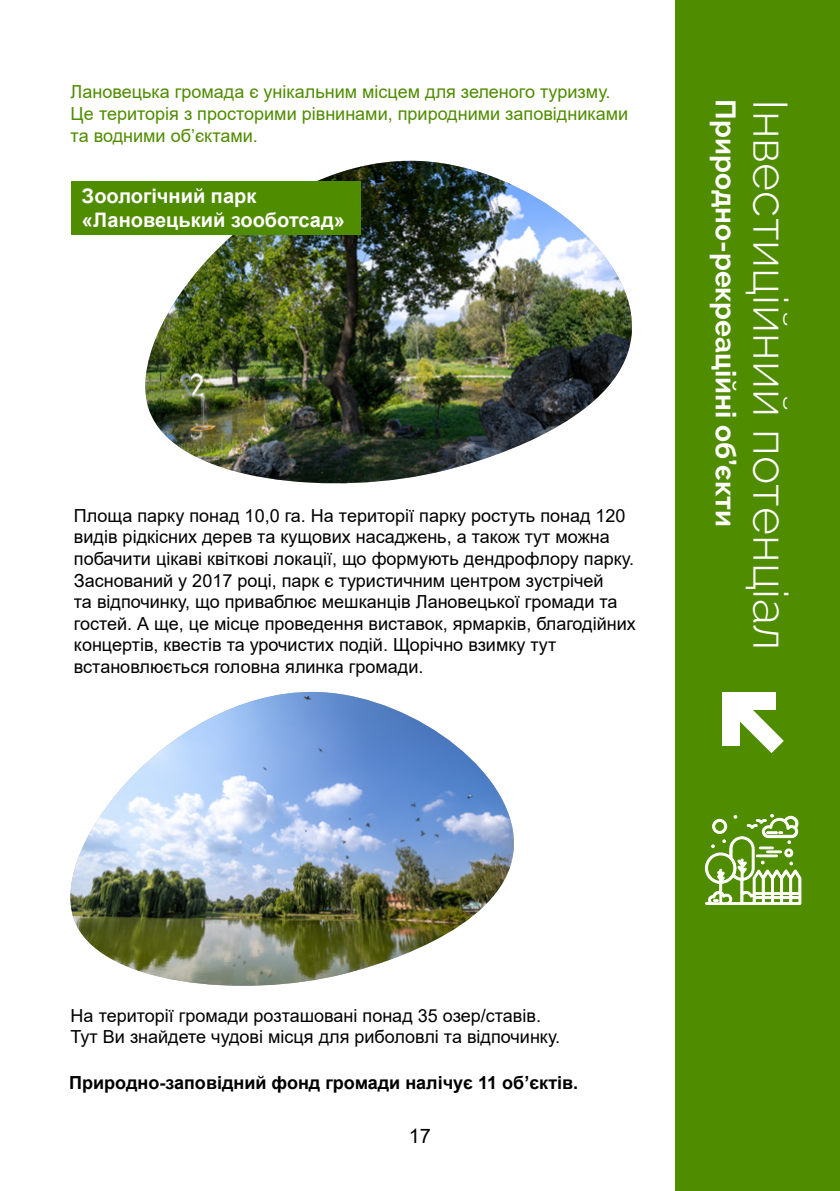
<style>
.page{position:relative;width:840px;height:1191px;background:#fff}
.page>*{position:absolute;margin:0;border:0;box-sizing:border-box;transform-origin:0 0}
.t1{font:300 48px "Raleway";color:#fff}
.t2{font:700 28px "Raleway";color:#fff}
.t3{font:700 20px/24px "Arial";color:#fff}
.t4{font:20px "Arial";color:#000}
.t5{font:18px/21.6px "Arial";color:#000}
.t6{font:18px/21.6px "Arial";color:#4f8c00}
.t7{font:700 18px "Arial";color:#000}
</style>
<div class="page">
<img style="left:120px;top:161px;width:512px;height:323px">
<div style="left:675px;top:0;width:164px;height:1191px;background:#4f8c00"></div>
<svg style="left:733px;top:703px;width:50px;height:50px"></svg>
<div style="left:739px;top:692px;width:36px;height:17px;background:#fff"></div>
<div style="left:722px;top:692px;width:17px;height:53px;background:#fff"></div>
<svg style="left:704px;top:814px;width:97px;height:91px"></svg>
<div style="left:765px;top:850px;width:16px;height:3px;border:1px solid #fff"></div>
<div style="left:755px;top:854px;width:22px;height:3px;border:1px solid #fff"></div>
<img style="left:70px;top:692px;width:444px;height:294px">
<div style="left:71px;top:181px;width:289px;height:53px;background:#4f8c00"></div>
<p class="t6" style="left:71px;top:81px;width:558px">Лановецька громада є унікальним місцем для зеленого туризму.<br>Це територія з просторими рівнинами, природними заповідниками та водними об’єктами.</p>
<p class="t3" style="left:82px;top:184px;width:264px">Зоологічний парк «Лановецький зооботсад»</p>
<p class="t5" style="left:74px;top:504px;width:563px">Площа парку понад 10,0 га. На території парку ростуть понад 120 видів рідкісних дерев та кущових насаджень, а також тут можна побачити цікаві квіткові локації, що формують дендрофлору парку.<br>Заснований у 2017 році, парк є туристичним центром зустрічей<br>та відпочинку, що приваблює мешканців Лановецької громади та гостей. А ще, це місце проведення виставок, ярмарків, благодійних концертів, квестів та урочистих подій. Щорічно взимку тут встановлюється головна ялинка громади.</p>
<h2 class="t2" style="left:741px;top:99px;width:429px;rotate:90deg">Природно-рекреаційні об’єкти</h2>
<h1 class="t1" style="left:798px;top:99px;width:552px;rotate:90deg">Інвестиційний потенціал</h1>
<p class="t5" style="left:71px;top:1004px;width:491px">На території громади розташовані понад 35 озер/ставів.<br>Тут Ви знайдете чудові місця для риболовлі та відпочинку.</p>
<p class="t7" style="left:69px;top:1070px;width:510px">Природно-заповідний фонд громади налічує 11 об’єктів.</p>
<p class="t4" style="left:408px;top:1122px;width:24px">17</p>
</div>
